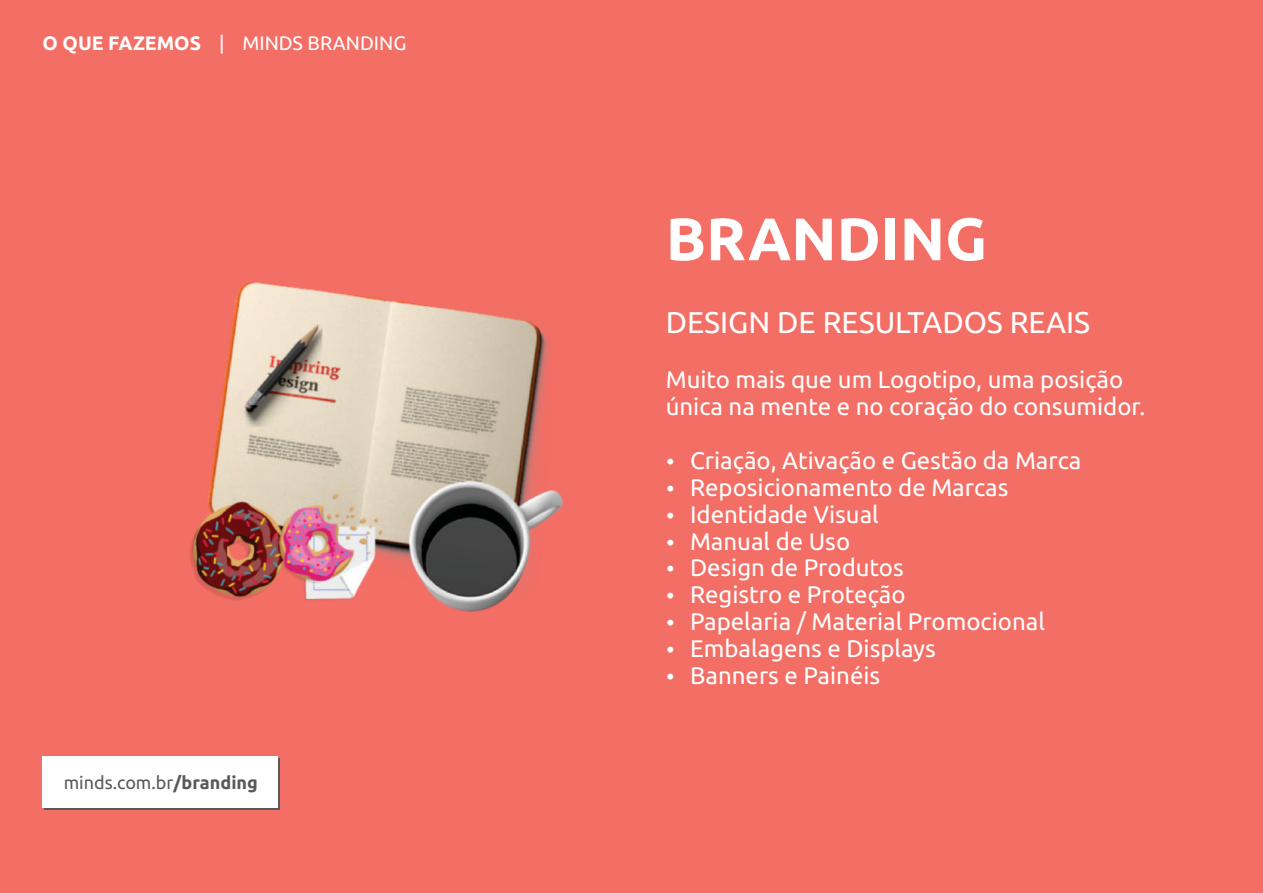
<style>
.page{position:relative;width:1263px;height:893px;background:#f36e65}
.page>*{position:absolute;margin:0;border:0;box-sizing:border-box;transform-origin:0 0}
.t1{font:700 60px "Ubuntu";color:#fff}
.t2{font:30px "Ubuntu";color:#fff}
.t3{font:24px/26.8px "Ubuntu";color:#fff}
.t4{font:19.5px "Ubuntu";color:#fff}
.t5{font:18px "Ubuntu";color:#58595b}
.s1{font-weight:700}
</style>
<div class="page">
<div style="left:44px;top:759px;width:236px;height:51px;background:#58595b"></div>
<img style="left:190px;top:282px;width:373px;height:330px">
<div style="left:43px;top:757px;width:235px;height:51px;background:#fff"></div>
<p class="t4" style="left:43px;top:35px;width:365px"><span class="s1">O QUE FAZEMOS</span> | MINDS BRANDING</p>
<p class="t5" style="left:64px;top:775px;width:196px">minds.com.br<span class="s1">/branding</span></p>
<h1 class="t1" style="left:666px;top:214px;width:323px">BRANDING</h1>
<p class="t2" style="left:666px;top:310px;width:426px">DESIGN DE RESULTADOS REAIS</p>
<p class="t3" style="left:666px;top:368px;width:481px">Muito mais que um Logotipo, uma posição única na mente e no coração do consumidor.</p>
<p class="t3" style="left:690px;top:448px;width:393px">Criação, Ativação e Gestão da Marca<br>Reposicionamento de Marcas<br>Identidade Visual<br>Manual de Uso<br>Design de Produtos<br>Registro e Proteção<br>Papelaria / Material Promocional<br>Embalagens e Displays<br>Banners e Painéis</p>
</div>
